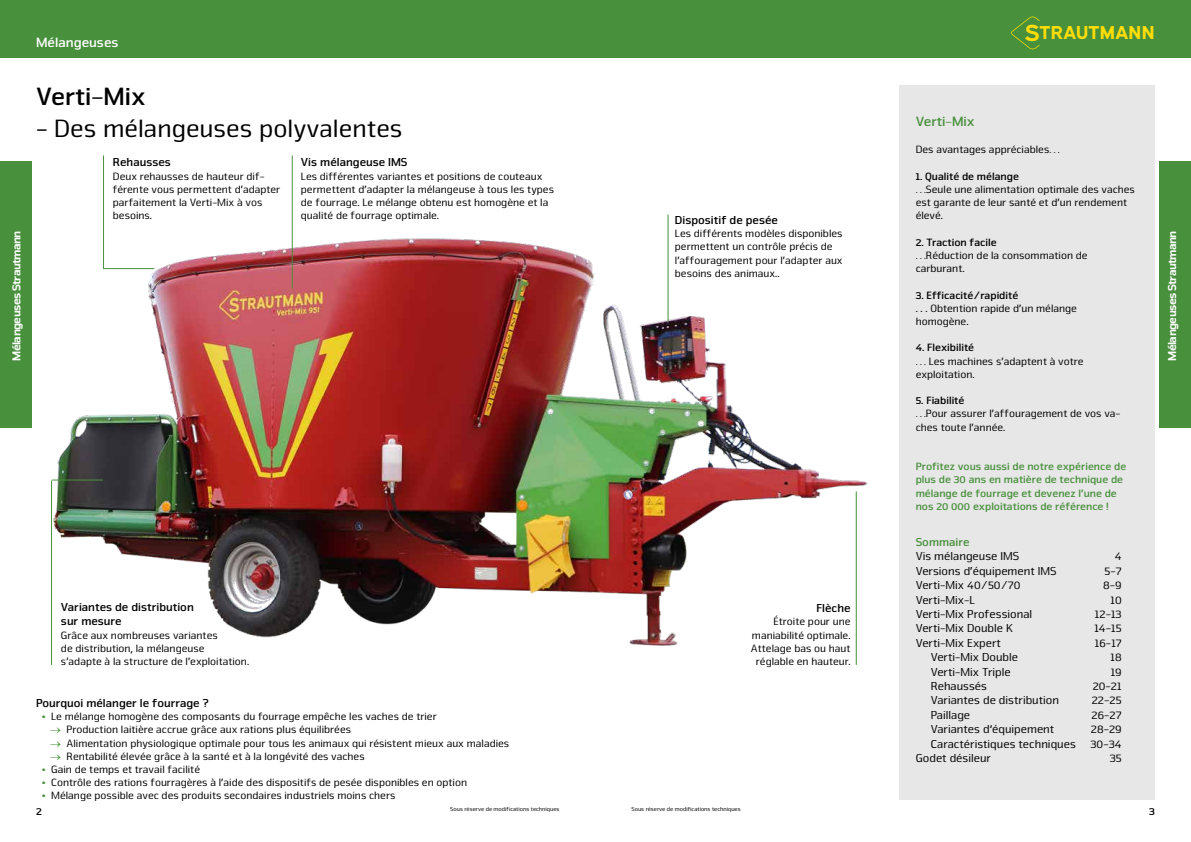
<style>
.page{position:relative;width:1191px;height:842px;background:#fff}
.page>*{position:absolute;margin:0;border:0;box-sizing:border-box;transform-origin:0 0}
.t1{font:26px "Nuri Pro";color:#000}
.t2{font:700 26px "Nuri Pro";color:#000}
.t3{font:700 18.7px "Expressway Rg";color:#ffdd06}
.t4{font:700 14px "Nuri Pro";color:#fff}
.t5{font:700 14px "Nuri Pro";color:#48903c}
.t6{font:12px "Nuri Pro";color:#000}
.t7{font:700 12px/14.4px "Nuri Pro";color:#000}
.t8{font:900 12px "Nuri Pro";letter-spacing:-.05em;color:#fff}
.t9{font:700 12px "Nuri Pro";color:#48903c}
.t10{font:11px/13.2px "Nuri Pro";color:#000}
.t11{font:700 11px/13.2px "Nuri Pro";color:#48903c}
.t12{font:700 11px "Nuri Pro";color:#000}
.t13{font:6px "Nuri Pro";color:#000}
.s1{font-size:23.4px}
.s2{font-weight:700;color:#48903c}
.s3{color:#48903c}
</style>
<div class="page">
<div style="left:0;top:0;width:1191px;height:57px;background:#48903c"></div>
<svg style="left:1011px;top:16px;width:28px;height:33px"></svg>
<img style="left:52px;top:222px;width:816px;height:443px">
<div style="left:0;top:162px;width:31px;height:266px;background:#48903c"></div>
<div style="left:1159px;top:162px;width:32px;height:266px;background:#48903c"></div>
<div style="left:899px;top:85px;width:256px;height:714px;background:#e7e7e7"></div>
<hr style="left:103px;top:268px;width:51px;height:1px;background:#48903c">
<hr style="left:103px;top:155px;width:1px;height:114px;background:#48903c">
<hr style="left:51px;top:480px;width:1px;height:185px;background:#48903c">
<hr style="left:292px;top:155px;width:1px;height:134px;background:#48903c">
<hr style="left:855px;top:491px;width:1px;height:174px;background:#48903c">
<hr style="left:667px;top:215px;width:1px;height:106px;background:#48903c">
<hr style="left:52px;top:479px;width:51px;height:1px;background:#48903c">
<p class="t4" style="left:36px;top:34px;width:84px">Mélangeuses</p>
<h2 class="t3" style="left:1024px;top:18px;width:132px"><span class="s1">S</span>TRAUTMANN</h2>
<h1 class="t2" style="left:36px;top:81px;width:111px">Verti-Mix</h1>
<h1 class="t1" style="left:36px;top:113px;width:368px">- Des mélangeuses polyvalentes</h1>
<p class="t5" style="left:915px;top:113px;width:61px">Verti-Mix</p>
<p class="t10" style="left:915px;top:143px;width:145px">Des avantages appréciables…</p>
<p class="t12" style="left:915px;top:170px;width:105px">1. Qualité de mélange</p>
<p class="t10" style="left:915px;top:183px;width:221px">…Seule une alimentation optimale des vaches est garante de leur santé et d’un rendement élevé.</p>
<p class="t12" style="left:915px;top:236px;width:82px">2. Traction facile</p>
<p class="t10" style="left:915px;top:249px;width:173px">…Réduction de la consommation de carburant.</p>
<p class="t12" style="left:915px;top:288px;width:104px">3. Efficacité/rapidité</p>
<p class="t10" style="left:915px;top:302px;width:163px">. . . Obtention rapide d’un mélange homogène.</p>
<p class="t12" style="left:915px;top:341px;width:60px">4. Flexibilité</p>
<p class="t10" style="left:915px;top:354px;width:169px">… Les machines s’adaptent à votre exploitation.</p>
<p class="t12" style="left:915px;top:394px;width:50px">5. Fiabilité</p>
<p class="t10" style="left:915px;top:407px;width:206px">…Pour assurer l’affouragement de vos va&shy;ches toute l’année.</p>
<p class="t11" style="left:915px;top:460px;width:212px">Profitez vous aussi de notre expérience de plus de 30 ans en matière de technique de mélange de fourrage et devenez l’une de nos 20 000 exploitations de référence !</p>
<p class="t9" style="left:915px;top:535px;width:55px">Sommaire</p>
<p class="t6" style="left:915px;top:550px;width:105px">Vis mélangeuse IMS</p>
<p class="t6" style="left:1114px;top:550px;width:8px">4</p>
<p class="t6" style="left:915px;top:564px;width:142px">Versions d’équipement IMS</p>
<p class="t6" style="left:1104px;top:564px;width:19px">5-7</p>
<p class="t6" style="left:915px;top:578px;width:106px">Verti-Mix 40/50/70</p>
<p class="t6" style="left:1103px;top:578px;width:20px">8-9</p>
<p class="t6" style="left:915px;top:593px;width:61px">Verti-Mix-L</p>
<p class="t6" style="left:1110px;top:593px;width:13px">10</p>
<p class="t6" style="left:915px;top:607px;width:118px">Verti-Mix Professional</p>
<p class="t6" style="left:1095px;top:607px;width:28px">12-13</p>
<p class="t6" style="left:915px;top:622px;width:99px">Verti-Mix Double K</p>
<p class="t6" style="left:1094px;top:622px;width:29px">14-15</p>
<p class="t6" style="left:915px;top:636px;width:87px">Verti-Mix Expert</p>
<p class="t6" style="left:1095px;top:636px;width:28px">16-17</p>
<p class="t6" style="left:930px;top:650px;width:89px">Verti-Mix Double</p>
<p class="t6" style="left:1110px;top:650px;width:13px">18</p>
<p class="t6" style="left:930px;top:665px;width:82px">Verti-Mix Triple</p>
<p class="t6" style="left:1110px;top:665px;width:12px">19</p>
<p class="t6" style="left:930px;top:679px;width:58px">Rehaussés</p>
<p class="t6" style="left:1092px;top:679px;width:31px">20-21</p>
<p class="t6" style="left:930px;top:694px;width:130px">Variantes de distribution</p>
<p class="t6" style="left:1091px;top:694px;width:32px">22-25</p>
<p class="t6" style="left:930px;top:708px;width:41px">Paillage</p>
<p class="t6" style="left:1091px;top:708px;width:32px">26-27</p>
<p class="t6" style="left:930px;top:722px;width:125px">Variantes d‘équipement</p>
<p class="t6" style="left:1090px;top:722px;width:32px">28-29</p>
<p class="t6" style="left:930px;top:737px;width:193px">Caractéristiques techniques 30-34</p>
<p class="t6" style="left:915px;top:751px;width:77px">Godet désileur</p>
<p class="t6" style="left:1109px;top:751px;width:14px">35</p>
<p class="t7" style="left:301px;top:155px;width:108px">Vis mélangeuse IMS</p>
<p class="t10" style="left:301px;top:170px;width:255px">Les différentes variantes et positions de couteaux permettent d’adapter la mélangeuse à tous les types de fourrage. Le mélange obtenu est homogène et la qualité de fourrage optimale.</p>
<p class="t7" style="left:113px;top:155px;width:60px">Rehausses</p>
<p class="t10" style="left:113px;top:170px;width:169px">Deux rehausses de hauteur dif&shy;férente vous permettent d’adapter parfaitement la Verti-Mix à vos besoins.</p>
<p class="t7" style="left:675px;top:213px;width:105px">Dispositif de pesée</p>
<p class="t10" style="left:675px;top:227px;width:169px">Les différents modèles disponibles permettent un contrôle précis de l’affouragement pour l’adapter aux besoins des animaux..</p>
<p class="t8" style="left:9px;top:361px;width:132px;rotate:-90deg">Mélangeuses Strautmann</p>
<p class="t8" style="left:1165px;top:361px;width:132px;rotate:-90deg">Mélangeuses Strautmann</p>
<p class="t7" style="left:61px;top:600px;width:134px">Variantes de distribution sur mesure</p>
<p class="t10" style="left:61px;top:628px;width:190px">Grâce aux nombreuses variantes<br>de distribution, la mélangeuse<br>s’adapte à la structure de l’exploitation.</p>
<p class="t7" style="left:816px;top:601px;width:36px">Flèche</p>
<p class="t10" style="left:751px;top:615px;width:101px;text-align:right">Étroite pour une maniabilité optimale.<br>Attelage bas ou haut réglable en hauteur.</p>
<p class="t7" style="left:36px;top:696px;width:174px">Pourquoi mélanger le fourrage ?</p>
<p class="t10" style="left:42px;top:710px;width:397px"><span class="s2">•</span> Le mélange homogène des composants du fourrage empêche les vaches de trier</p>
<p class="t10" style="left:50px;top:723px;width:302px"><span class="s3">→</span> Production laitière accrue grâce aux rations plus équilibrées</p>
<p class="t10" style="left:50px;top:736px;width:460px"><span class="s3">→</span> Alimentation physiologique optimale pour tous les animaux qui résistent mieux aux maladies</p>
<p class="t10" style="left:50px;top:750px;width:316px"><span class="s3">→</span> Rentabilité élevée grâce à la santé et à la longévité des vaches</p>
<p class="t10" style="left:42px;top:763px;width:160px"><span class="s2">•</span> Gain de temps et travail facilité</p>
<p class="t10" style="left:42px;top:776px;width:427px"><span class="s2">•</span> Contrôle des rations fourragères à l’aide des dispositifs de pesée disponibles en option</p>
<p class="t10" style="left:42px;top:789px;width:355px"><span class="s2">•</span> Mélange possible avec des produits secondaires industriels moins chers</p>
<p class="t13" style="left:450px;top:805px;width:111px">Sous réserve de modifications techniques</p>
<p class="t13" style="left:631px;top:805px;width:111px">Sous réserve de modifications techniques</p>
<p class="t12" style="left:36px;top:804px;width:7px">2</p>
<p class="t12" style="left:1149px;top:804px;width:7px">3</p>
</div>
